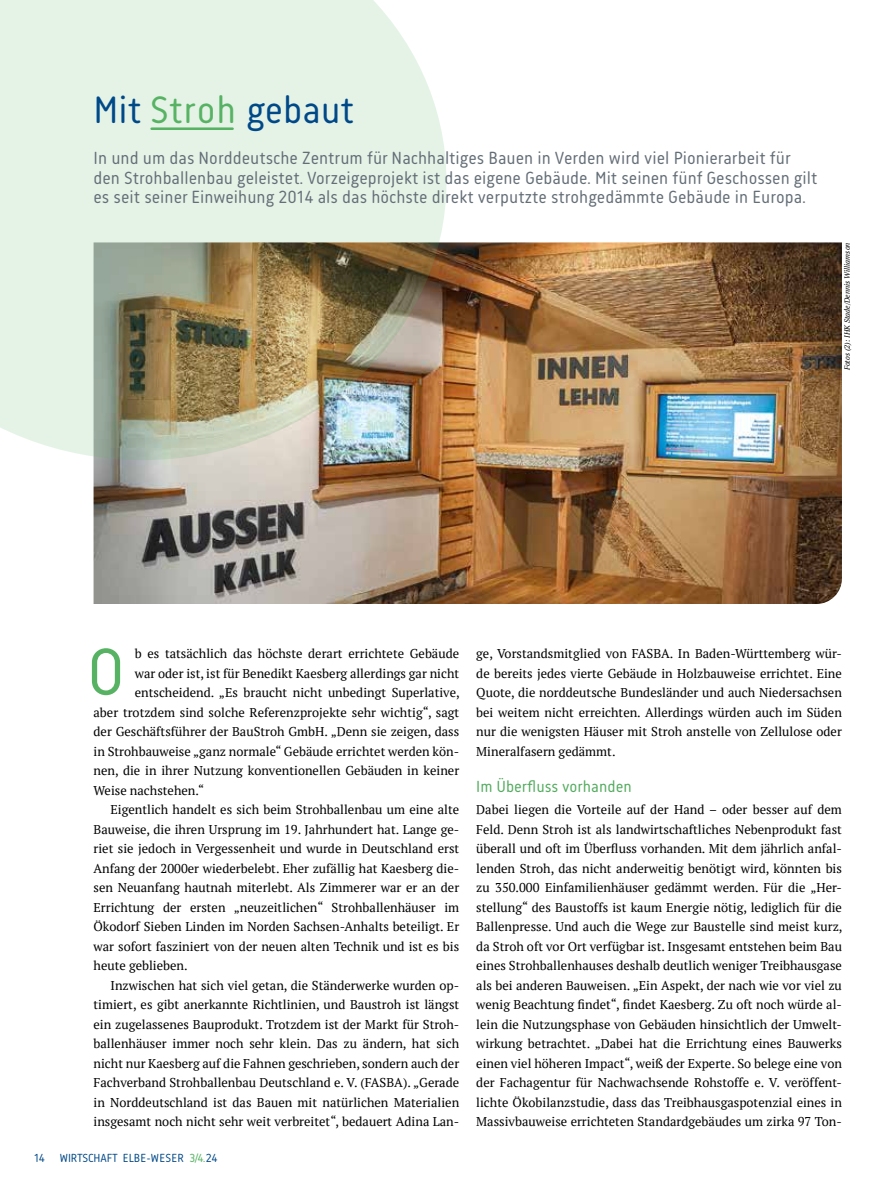
<style>
.page{position:relative;width:893px;height:1191px;background:#fff}
.page>*{position:absolute;margin:0;border:0;box-sizing:border-box;transform-origin:0 0}
.t1{font:67.5px "Korb";color:#57b363}
.t2{font:39px "Korb";color:#004988}
.t3{font:18px/19.5px "Korb";letter-spacing:.005em;color:#646e77}
.t4{font:16.5px "Korb";color:#53ab5e}
.t5{font:12.75px/19.5px "PT Serif";color:#000;text-align:justify}
.t6{font:12px "Korb";letter-spacing:-.01em;color:#004988}
.t7{font:italic 7.5px "PT Serif";color:#000}
.s1{color:#57b363}
</style>
<div class="page">
<img style="left:94px;top:242px;width:748px;height:362px">
<img style="left:0;top:0;width:446px;height:460px">
<hr style="left:152px;top:127px;width:81px;height:3px;background:#57b363">
<h2 class="t2" style="left:94px;top:88px;width:262px">Mit <span class="s1">Stroh</span> gebaut</h2>
<p class="t3" style="left:94px;top:148px;width:725px">In und um das Norddeutsche Zentrum für Nachhaltiges Bauen in Verden wird viel Pionierarbeit für den Strohballenbau geleistet. Vorzeigeprojekt ist das eigene Gebäude. Mit seinen fünf Geschossen gilt es seit seiner Einweihung 2014 als das höchste direkt verputzte strohgedämmte Gebäude in Europa.</p>
<p class="t7" style="left:842px;top:370px;width:129px;rotate:-90deg">Fotos (2): IHK Stade/Dennis Williamson</p>
<h1 class="t1" style="left:87px;top:633px;width:39px">O</h1>
<p class="t5" style="left:135px;top:644px;width:326px">b es tatsächlich das höchste derart errichtete Gebäude</p>
<p class="t5" style="left:135px;top:663px;width:326px">war oder ist, ist für Benedikt Kaesberg allerdings gar nicht</p>
<p class="t5" style="left:135px;top:683px;width:326px">entscheidend. „Es braucht nicht unbedingt Superlative,</p>
<p class="t5" style="left:94px;top:702px;width:367px">aber trotzdem sind solche Referenzprojekte sehr wichtig“, sagt</p>
<p class="t5" style="left:94px;top:722px;width:367px">der Geschäftsführer der BauStroh GmbH. „Denn sie zeigen, dass</p>
<p class="t5" style="left:94px;top:741px;width:367px">in Strohbauweise „ganz normale“ Gebäude errichtet werden kön-</p>
<p class="t5" style="left:94px;top:760px;width:367px">nen, die in ihrer Nutzung konventionellen Gebäuden in keiner</p>
<p class="t5" style="left:94px;top:780px;width:112px">Weise nachstehen.“</p>
<p class="t5" style="left:111px;top:799px;width:350px">Eigentlich handelt es sich beim Strohballenbau um eine alte</p>
<p class="t5" style="left:94px;top:819px;width:367px">Bauweise, die ihren Ursprung im 19. Jahrhundert hat. Lange ge-</p>
<p class="t5" style="left:94px;top:838px;width:367px">riet sie jedoch in Vergessenheit und wurde in Deutschland erst</p>
<p class="t5" style="left:94px;top:858px;width:367px">Anfang der 2000er wiederbelebt. Eher zufällig hat Kaesberg die-</p>
<p class="t5" style="left:94px;top:877px;width:367px">sen Neuanfang hautnah miterlebt. Als Zimmerer war er an der</p>
<p class="t5" style="left:94px;top:897px;width:367px">Errichtung der ersten „neuzeitlichen“ Strohballenhäuser im</p>
<p class="t5" style="left:94px;top:916px;width:367px">Ökodorf Sieben Linden im Norden Sachsen-Anhalts beteiligt. Er</p>
<p class="t5" style="left:94px;top:936px;width:367px">war sofort fasziniert von der neuen alten Technik und ist es bis</p>
<p class="t5" style="left:94px;top:955px;width:96px">heute geblieben.</p>
<p class="t5" style="left:111px;top:975px;width:350px">Inzwischen hat sich viel getan, die Ständerwerke wurden op-</p>
<p class="t5" style="left:94px;top:994px;width:367px">timiert, es gibt anerkannte Richtlinien, und Baustroh ist längst</p>
<p class="t5" style="left:94px;top:1014px;width:367px">ein zugelassenes Bauprodukt. Trotzdem ist der Markt für Stroh-</p>
<p class="t5" style="left:94px;top:1033px;width:367px">ballenhäuser immer noch sehr klein. Das zu ändern, hat sich</p>
<p class="t5" style="left:94px;top:1053px;width:367px">nicht nur Kaesberg auf die Fahnen geschrieben, sondern auch der</p>
<p class="t5" style="left:94px;top:1072px;width:367px">Fachverband Strohballenbau Deutschland e. V. (FASBA). „Gerade</p>
<p class="t5" style="left:94px;top:1092px;width:367px">in Norddeutschland ist das Bauen mit natürlichen Materialien</p>
<p class="t5" style="left:94px;top:1111px;width:367px">insgesamt noch nicht sehr weit verbreitet“, bedauert Adina Lan-</p>
<p class="t6" style="left:34px;top:1151px;width:185px">14 WIRTSCHAFT ELBE-WESER <span class="s1">3/4.</span>24</p>
<p class="t5" style="left:476px;top:644px;width:367px">ge, Vorstandsmitglied von FASBA. In Baden-Württemberg wür&shy;de bereits jedes vierte Gebäude in Holzbauweise errichtet. Eine Quote, die norddeutsche Bundesländer und auch Niedersachsen bei weitem nicht erreichten. Allerdings würden auch im Süden nur die wenigsten Häuser mit Stroh anstelle von Zellulose oder Mineralfasern gedämmt.</p>
<p class="t4" style="left:476px;top:777px;width:157px">Im Überfluss vorhanden</p>
<p class="t5" style="left:476px;top:800px;width:368px">Dabei liegen die Vorteile auf der Hand – oder besser auf dem Feld. Denn Stroh ist als landwirtschaftliches Nebenprodukt fast überall und oft im Überfluss vorhanden. Mit dem jährlich anfal&shy;lenden Stroh, das nicht anderweitig benötigt wird, könnten bis zu 350.000 Einfamilienhäuser gedämmt werden. Für die „Her&shy;stellung“ des Baustoffs ist kaum Energie nötig, lediglich für die Ballenpresse. Und auch die Wege zur Baustelle sind meist kurz, da Stroh oft vor Ort verfügbar ist. Insgesamt entstehen beim Bau eines Strohballenhauses deshalb deutlich weniger Treibhausgase als bei anderen Bauweisen. „Ein Aspekt, der nach wie vor viel zu wenig Beachtung findet“, findet Kaesberg. Zu oft noch würde al&shy;lein die Nutzungsphase von Gebäuden hinsichtlich der Umwelt&shy;wirkung betrachtet. „Dabei hat die Errichtung eines Bauwerks einen viel höheren Impact“, weiß der Experte. So belege eine von der Fachagentur für Nachwachsende Rohstoffe e. V. veröffent&shy;lichte Ökobilanzstudie, dass das Treibhausgaspotenzial eines in Massivbauweise errichteten Standardgebäudes um zirka 97 Ton-</p>
</div>
